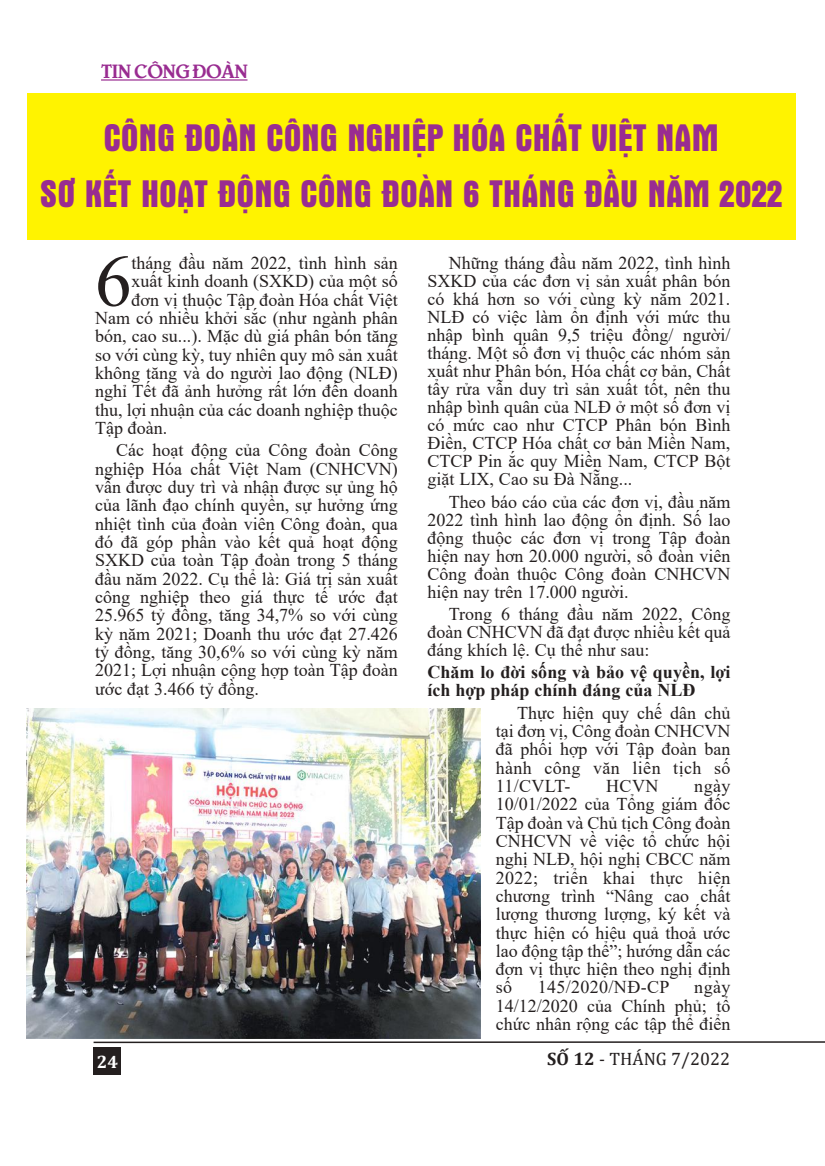
<style>
.page{position:relative;width:825px;height:1166px;background:#fff}
.page>*{position:absolute;margin:0;border:0;box-sizing:border-box;transform-origin:0 0}
.t1{font:73.2px "Times New Roman";color:#241f1f}
.t2{font:39px/55.5px "UTM Aurora";color:#992c91;text-align:center}
.t3{font:18px/18.3px "Times New Roman";color:#241f1f;text-align:justify}
.t4{font:700 18px/18px "Times New Roman";color:#241f1f}
.t5{font:18px "Cambria";color:#241f1f}
.t6{font:18px "Times New Roman";letter-spacing:.02em;color:#241f1f}
.t7{font:18px "UTM Bienvenue";color:#992c91}
.t8{font:700 18px "Cambria";color:#fff}
.s1{font-weight:700}
</style>
<div class="page">
<div style="left:94px;top:1046px;width:27px;height:28px;background:#241f1f"></div>
<svg style="left:93px;top:1041px;width:732px;height:2px"></svg>
<hr style="left:101px;top:79px;width:146px;height:2px;background:#992c91">
<div style="left:27px;top:94px;width:768px;height:146px;background:#fff300"></div>
<img style="left:27px;top:708px;width:454px;height:330px">
<p class="t7" style="left:101px;top:56px;width:148px">TIN CÔNG ĐOÀN</p>
<h2 class="t2" style="left:40px;top:108px;width:744px">CÔNG ĐOÀN CÔNG NGHIỆP HÓA CHẤT VIỆT NAM<br>SƠ KẾT HOẠT ĐỘNG CÔNG ĐOÀN 6 THÁNG ĐẦU NĂM 2022</h2>
<h1 class="t1" style="left:95px;top:240px;width:38px">6</h1>
<p class="t3" style="left:132px;top:254px;width:268px">tháng đầu năm 2022, tình hình sản</p>
<p class="t3" style="left:132px;top:272px;width:268px">xuất kinh doanh (SXKD) của một số</p>
<p class="t3" style="left:132px;top:290px;width:268px">đơn vị thuộc Tập đoàn Hóa chất Việt</p>
<p class="t3" style="left:95px;top:309px;width:304px">Nam có nhiều khởi sắc (như ngành phân</p>
<p class="t3" style="left:95px;top:327px;width:304px">bón, cao su...). Mặc dù giá phân bón tăng</p>
<p class="t3" style="left:95px;top:345px;width:304px">so với cùng kỳ, tuy nhiên quy mô sản xuất</p>
<p class="t3" style="left:95px;top:363px;width:304px">không tăng và do người lao động (NLĐ)</p>
<p class="t3" style="left:95px;top:382px;width:304px">nghỉ Tết đã ảnh hưởng rất lớn đến doanh</p>
<p class="t3" style="left:95px;top:400px;width:304px">thu, lợi nhuận của các doanh nghiệp thuộc</p>
<p class="t3" style="left:95px;top:418px;width:74px">Tập đoàn.</p>
<p class="t3" style="left:95px;top:441px;width:304px;text-indent:21px">Các hoạt động của Công đoàn Công nghiệp Hóa chất Việt Nam (CNHCVN) vẫn được duy trì và nhận được sự ủng hộ của lãnh đạo chính quyền, sự hưởng ứng nhiệt tình của đoàn viên Công đoàn, qua đó đã góp phần vào kết quả hoạt động SXKD của toàn Tập đoàn trong 5 tháng đầu năm 2022. Cụ thể là: Giá trị sản xuất công nghiệp theo giá thực tế ước đạt 25.965 tỷ đồng, tăng 34,7% so với cùng kỳ năm 2021; Doanh thu ước đạt 27.426 tỷ đồng, tăng 30,6% so với cùng kỳ năm 2021; Lợi nhuận cộng hợp toàn Tập đoàn ước đạt 3.466 tỷ đồng.</p>
<p class="t3" style="left:428px;top:254px;width:304px;text-indent:21px">Những tháng đầu năm 2022, tình hình SXKD của các đơn vị sản xuất phân bón có khá hơn so với cùng kỳ năm 2021.<br>NLĐ có việc làm ổn định với mức thu nhập bình quân 9,5 triệu đồng/ người/ tháng. Một số đơn vị thuộc các nhóm sản xuất như Phân bón, Hóa chất cơ bản, Chất tẩy rửa vẫn duy trì sản xuất tốt, nên thu nhập bình quân của NLĐ ở một số đơn vị có mức cao như CTCP Phân bón Bình Điền, CTCP Hóa chất cơ bản Miền Nam, CTCP Pin ắc quy Miền Nam, CTCP Bột giặt LIX, Cao su Đà Nẵng...</p>
<p class="t3" style="left:428px;top:492px;width:304px;text-indent:21px">Theo báo cáo của các đơn vị, đầu năm 2022 tình hình lao động ổn định. Số lao động thuộc các đơn vị trong Tập đoàn hiện nay hơn 20.000 người, số đoàn viên Công đoàn thuộc Công đoàn CNHCVN hiện nay trên 17.000 người.</p>
<p class="t3" style="left:428px;top:604px;width:304px;text-indent:21px">Trong 6 tháng đầu năm 2022, Công đoàn CNHCVN đã đạt được nhiều kết quả đáng khích lệ. Cụ thể như sau:</p>
<p class="t4" style="left:428px;top:663px;width:304px">Chăm lo đời sống và bảo vệ quyền, lợi ích hợp pháp chính đáng của NLĐ</p>
<p class="t3" style="left:496px;top:703px;width:236px;text-indent:21px">Thực hiện quy chế dân chủ tại đơn vị, Công đoàn CNHCVN đã phối hợp với Tập đoàn ban hành công văn liên tịch số 11/CVLT-</p>
<p class="t3" style="left:496px;top:776px;width:236px;text-indent:198px">ngày 10/01/2022 của Tổng giám đốc Tập đoàn và Chủ tịch Công đoàn CNHCVN về việc tổ chức hội nghị NLĐ, hội nghị CBCC năm 2022; triển khai thực hiện chương trình “Nâng cao chất lượng thương lượng, ký kết và thực hiện có hiệu quả thoả ước lao động tập thể”; hướng dẫn các đơn vị thực hiện theo nghị định số</p>
<p class="t3" style="left:606px;top:776px;width:54px">HCVN</p>
<p class="t6" style="left:538px;top:977px;width:133px">145/2020/NĐ-CP</p>
<p class="t3" style="left:496px;top:977px;width:236px;text-indent:198px">ngày 14/12/2020 của Chính phủ; tổ chức nhân rộng các tập thể điển</p>
<p class="t8" style="left:97px;top:1050px;width:23px">24</p>
<p class="t5" style="left:547px;top:1047px;width:184px"><span class="s1">SỐ 12</span> ‐ THÁNG 7/2022</p>
</div>
